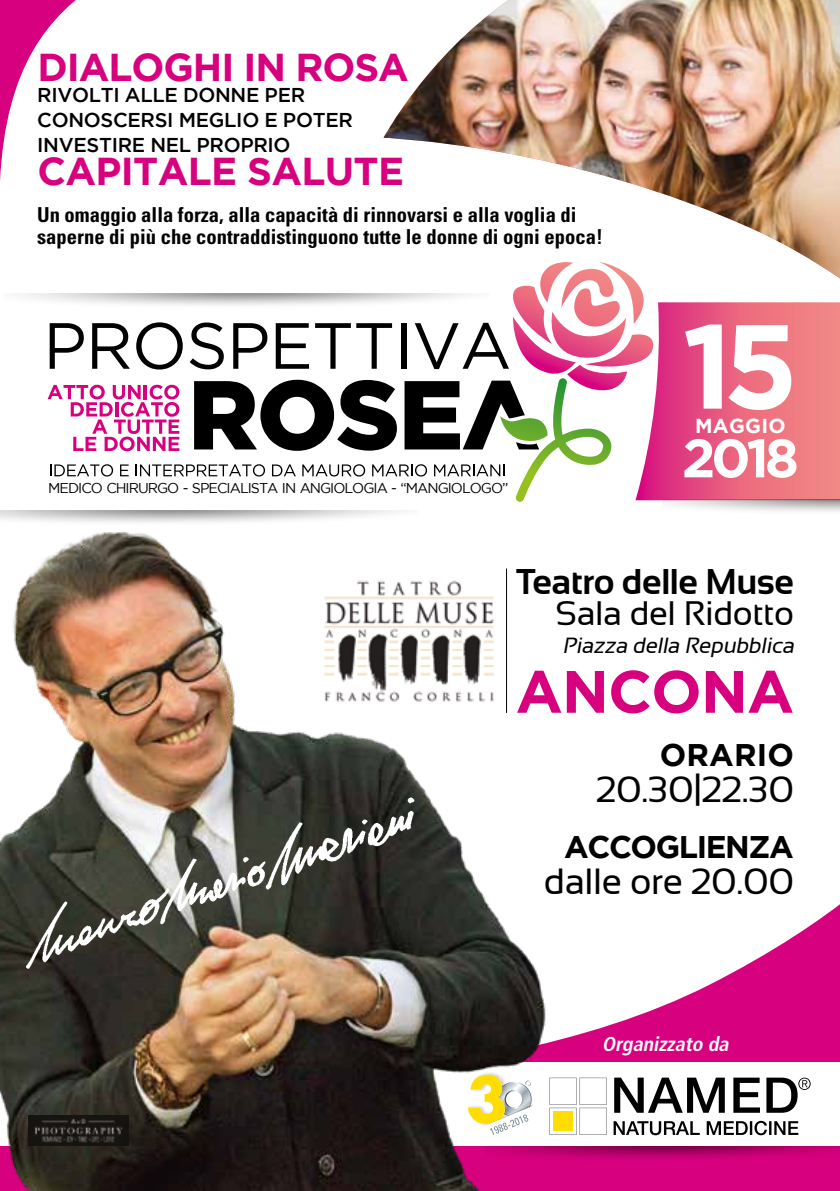
<style>
.page{position:relative;width:840px;height:1191px;background:#fff}
.page>*{position:absolute;margin:0;border:0;box-sizing:border-box;transform-origin:0 0}
.t1{font:700 119.2px "Gotham";color:#fff}
.t2{font:700 59.6px "Gotham";letter-spacing:-.015em;color:#d7007e}
.t3{font:700 54px "Gotham";color:#fff}
.t4{font:700 38.8px "Gotham";letter-spacing:-.015em;color:#d7007e}
.t5{font:36.4px "Sansation";letter-spacing:-.01em;color:#000}
.t6{font:700 35.8px "Sansation";letter-spacing:-.01em;color:#000}
.t7{font:34px "Sansation";letter-spacing:-.01em;color:#000}
.t8{font:700 31.2px "Gotham";letter-spacing:-.045em;color:#000}
.t9{font:italic 22px "Sansation";color:#000}
.t10{font:700 condensed 20.6px/22px "Univers LT Std";color:#000}
.t11{font:700 20.2px "Gotham";letter-spacing:.015em;color:#fff}
.t12{font:500 20px/24.8px "Gotham";letter-spacing:-.015em;color:#000}
.t13{font:italic 700 condensed 20px "Frutiger LT Std";color:#fff}
.t14{font:14.2px "Gotham";letter-spacing:-.07em;color:#000}
</style>
<div class="page">
<img style="left:383px;top:0;width:456px;height:278px">
<svg style="left:653px;top:302px;width:186px;height:198px;background:#e96482"></svg>
<svg style="left:557px;top:905px;width:282px;height:286px;fill:#d7007e"></svg>
<div style="left:0;top:1062px;width:839px;height:84px;background:#fff"></div>
<img style="left:557px;top:1146px;width:282px;height:31px">
<svg style="left:48px;top:262px;width:605px;height:240px"></svg>
<svg style="left:614px;top:1077px;width:110px;height:35px"></svg>
<svg style="left:733px;top:1077px;width:26px;height:35px"></svg>
<svg style="left:557px;top:1077px;width:49px;height:58px"></svg>
<div style="left:553px;top:1111px;width:19px;height:19px;background:#fd0"></div>
<svg style="left:766px;top:1077px;width:44px;height:35px"></svg>
<svg style="left:613px;top:1120px;width:184px;height:15px"></svg>
<img style="left:23px;top:293px;width:469px;height:30px">
<svg style="left:0;top:0;width:76px;height:181px"></svg>
<img style="left:0;top:518px;width:557px;height:673px">
<img style="left:12px;top:783px;width:418px;height:198px">
<img style="left:317px;top:575px;width:183px;height:130px">
<hr style="left:506px;top:568px;width:1px;height:145px;background:#000">
<div style="left:28px;top:1115px;width:100px;height:30px;background:#15130f"></div>
<img style="left:34px;top:1118px;width:89px;height:25px">
<h3 class="t4" style="left:37px;top:45px;width:373px">DIALOGHI IN ROSA</h3>
<p class="t12" style="left:37px;top:82px;width:317px">RIVOLTI ALLE DONNE PER<br>CONOSCERSI MEGLIO E POTER<br>INVESTIRE NEL PROPRIO</p>
<h3 class="t4" style="left:37px;top:149px;width:368px">CAPITALE SALUTE</h3>
<p class="t10" style="left:37px;top:204px;width:567px">Un omaggio alla forza, alla capacità di rinnovarsi e alla voglia di saperne di più che contraddistinguono tutte le donne di ogni epoca!</p>
<p class="t14" style="left:48px;top:480px;width:461px">MEDICO CHIRURGO - SPECIALISTA IN ANGIOLOGIA - “MANGIOLOGO”</p>
<h1 class="t1" style="left:682px;top:297px;width:117px">15</h1>
<p class="t11" style="left:694px;top:414px;width:92px">MAGGIO</p>
<h3 class="t3" style="left:681px;top:427px;width:119px">2018</h3>
<h3 class="t6" style="left:516px;top:561px;width:279px">Teatro delle Muse</h3>
<h3 class="t7" style="left:555px;top:594px;width:240px">Sala del Ridotto</h3>
<p class="t9" style="left:562px;top:633px;width:237px">Piazza della Repubblica</p>
<h2 class="t2" style="left:515px;top:657px;width:280px">ANCONA</h2>
<h3 class="t8" style="left:659px;top:736px;width:135px">ORARIO</h3>
<h3 class="t5" style="left:595px;top:769px;width:199px">20.30|22.30</h3>
<h3 class="t8" style="left:564px;top:828px;width:231px">ACCOGLIENZA</h3>
<h3 class="t5" style="left:543px;top:861px;width:252px">dalle ore 20.00</h3>
<p class="t13" style="left:601px;top:1032px;width:132px">Organizzato da</p>
</div>
